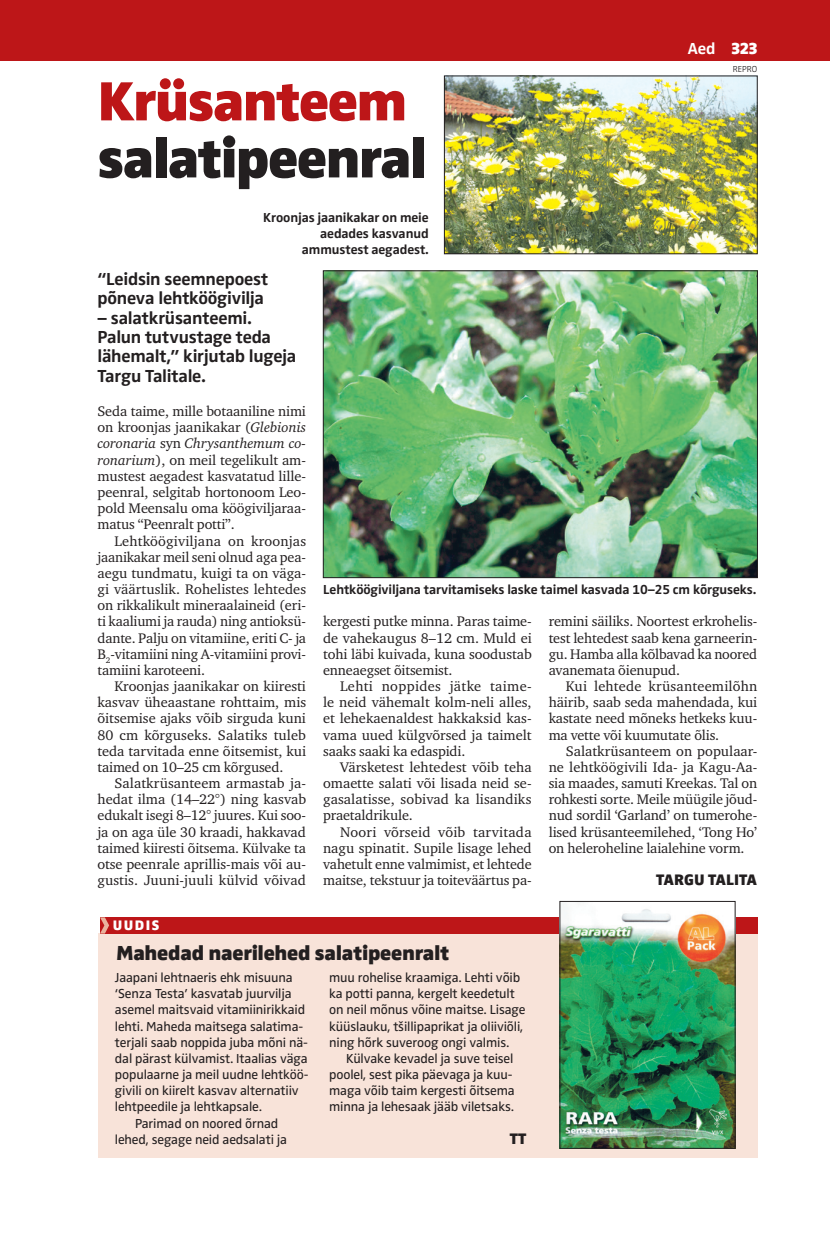
<style>
.page{position:relative;width:830px;height:1234px;background:#fff}
.page>*{position:absolute;margin:0;border:0;box-sizing:border-box;transform-origin:0 0}
.t1{font:900 57px "Zwo Pro";letter-spacing:-.03em;color:#231f20}
.t2{font:900 57px "Zwo Pro";letter-spacing:-.025em;color:#bd1618}
.t3{font:900 21px "Zwo Pro";letter-spacing:-.015em;color:#231f20}
.t4{font:700 18px/19.5px "Zwo Pro";letter-spacing:-.015em;color:#231f20}
.t5{font:700 16.5px "Zwo Pro";color:#fff}
.t6{font:900 15.75px "Zwo Pro";color:#231f20}
.t7{font:14.25px/16.2px "Charter ITC";letter-spacing:-.01em;color:#231f20;text-align:justify}
.t8{font:900 14.25px "Zwo Pro";letter-spacing:.105em;color:#fff}
.t9{font:13.5px/16.2px "Zwo Pro";letter-spacing:-.01em;color:#231f20}
.t10{font:700 13.5px/16.2px "Zwo Pro";letter-spacing:-.01em;color:#231f20;text-align:right}
.t11{font:300 9px "Zwo Pro";color:#231f20}
.s1{font-weight:900}
.s2{font-style:italic}
</style>
<div class="page">
<div style="left:0;top:0;width:829px;height:60px;background:#bd1618"></div>
<div style="left:98px;top:933px;width:659px;height:224px;background:#f8e3d9"></div>
<div style="left:100px;top:917px;width:657px;height:16px;background:#bd1618"></div>
<svg style="left:100px;top:917px;width:9px;height:16px"></svg>
<img style="left:446px;top:78px;width:309px;height:174px">
<div style="left:444px;top:76px;width:313px;height:178px;border:1px solid #231f20"></div>
<img style="left:325px;top:272px;width:430px;height:303px">
<div style="left:323px;top:270px;width:434px;height:307px;border:1px solid #231f20"></div>
<img style="left:561px;top:903px;width:172px;height:243px">
<div style="left:559px;top:901px;width:176px;height:247px;border:1px solid #231f20"></div>
<p class="t5" style="left:687px;top:39px;width:72px">Aed <span class="s1">323</span></p>
<h1 class="t2" style="left:97px;top:67px;width:311px">Krüsanteem</h1>
<h1 class="t1" style="left:97px;top:124px;width:331px">salatipeenral</h1>
<p class="t10" style="left:263px;top:210px;width:167px">Kroonjas jaanikakar on meie aedades kasvanud ammustest aegadest.</p>
<p class="t11" style="left:732px;top:64px;width:26px">REPRO</p>
<p class="t4" style="left:97px;top:269px;width:172px">“Leidsin seemnepoest põneva lehtköögivilja</p>
<p class="t4" style="left:97px;top:308px;width:200px">– salatkrüsanteemi.<br>Palun tutvustage teda lähemalt,” kirjutab lugeja<br>Targu Talitale.</p>
<p class="t7" style="left:97px;top:403px;width:210px">Seda taime, mille botaaniline nimi on kroonjas jaanikakar (<span class="s2">Glebionis coronaria</span> syn <span class="s2">Chrysanthemum co&shy;ronarium</span>), on meil tegelikult am&shy;mustest aegadest kasvatatud lille&shy;peenral, selgitab hortonoom Leo&shy;pold Meensalu oma köögiviljaraa&shy;matus “Peenralt potti”.</p>
<p class="t7" style="left:97px;top:532px;width:210px;text-indent:17px">Lehtköögiviljana on kroonjas jaanikakar meil seni olnud aga pea&shy;aegu tundmatu, kuigi ta on väga&shy;gi väärtuslik. Rohelistes lehtedes on rikkalikult mineraalaineid (eri&shy;ti kaaliumi ja rauda) ning antioksü&shy;dante. Palju on vitamiine, eriti C- ja B<sub>2</sub>-vitamiini ning A-vitamiini provi&shy;tamiini karoteeni.</p>
<p class="t7" style="left:97px;top:678px;width:210px;text-indent:17px">Kroonjas jaanikakar on kiiresti kasvav üheaastane rohttaim, mis õitsemise ajaks võib sirguda kuni 80 cm kõrguseks. Salatiks tuleb teda tarvitada enne õitsemist, kui taimed on 10–25 cm kõrgused.</p>
<p class="t7" style="left:97px;top:774px;width:210px;text-indent:17px">Salatkrüsanteem armastab ja&shy;hedat ilma (14–22°) ning kasvab edukalt isegi 8–12° juures. Kui soo&shy;ja on aga üle 30 kraadi, hakkavad taimed kiiresti õitsema. Külvake ta otse peenrale aprillis-mais või au&shy;gustis. Juuni-juuli külvid võivad</p>
<p class="t8" style="left:113px;top:916px;width:48px">UUDIS</p>
<p class="t10" style="left:323px;top:581px;width:434px">Lehtköögiviljana tarvitamiseks laske taimel kasvada 10–25 cm kõrguseks.</p>
<p class="t7" style="left:323px;top:613px;width:210px">kergesti putke minna. Paras taime&shy;de vahekaugus 8–12 cm. Muld ei tohi läbi kuivada, kuna soodustab enneaegset õitsemist.</p>
<p class="t7" style="left:323px;top:678px;width:210px;text-indent:17px">Lehti noppides jätke taime&shy;le neid vähemalt kolm-neli alles, et lehekaenaldest hakkaksid kas&shy;vama uued külgvõrsed ja taimelt saaks saaki ka edaspidi.</p>
<p class="t7" style="left:323px;top:758px;width:210px;text-indent:17px">Värsketest lehtedest võib teha omaette salati või lisada neid se&shy;gasalatisse, sobivad ka lisandiks praetaldrikule.</p>
<p class="t7" style="left:323px;top:823px;width:210px;text-indent:17px">Noori võrseid võib tarvitada nagu spinatit. Supile lisage lehed vahetult enne valmimist, et lehtede maitse, tekstuur ja toiteväärtus pa-</p>
<p class="t7" style="left:548px;top:613px;width:210px">remini säiliks. Noortest erkrohelis&shy;test lehtedest saab kena garneerin&shy;gu. Hamba alla kõlbavad ka noored avanemata õienupud.</p>
<p class="t7" style="left:548px;top:678px;width:210px;text-indent:17px">Kui lehtede krüsanteemilõhn häirib, saab seda mahendada, kui kastate need mõneks hetkeks kuu&shy;ma vette või kuumutate õlis.</p>
<p class="t7" style="left:548px;top:742px;width:210px;text-indent:17px">Salatkrüsanteem on populaar&shy;ne lehtköögivili Ida- ja Kagu-Aa&shy;sia maades, samuti Kreekas. Tal on rohkesti sorte. Meile müügile jõud&shy;nud sordil ‘Garland’ on tumerohe&shy;lised krüsanteemilehed, ‘Tong Ho’ on heleroheline laialehine vorm.</p>
<p class="t6" style="left:656px;top:870px;width:102px">TARGU TALITA</p>
<h2 class="t3" style="left:116px;top:939px;width:334px">Mahedad naerilehed salatipeenralt</h2>
<p class="t9" style="left:115px;top:969px;width:179px">Jaapani lehtnaeris ehk misuuna</p>
<p class="t9" style="left:115px;top:985px;width:178px">‘Senza Testa’ kasvatab juurvilja</p>
<p class="t9" style="left:115px;top:1001px;width:192px">asemel maitsvaid vitamiinirikkaid</p>
<p class="t9" style="left:115px;top:1018px;width:190px">lehti. Maheda maitsega salatima-</p>
<p class="t9" style="left:115px;top:1034px;width:194px">terjali saab noppida juba mõni nä-</p>
<p class="t9" style="left:115px;top:1050px;width:194px">dal pärast külvamist. Itaalias väga</p>
<p class="t9" style="left:115px;top:1066px;width:195px">populaarne ja meil uudne lehtköö-</p>
<p class="t9" style="left:115px;top:1082px;width:185px">givili on kiirelt kasvav alternatiiv</p>
<p class="t9" style="left:115px;top:1098px;width:148px">lehtpeedile ja lehtkapsale.</p>
<p class="t9" style="left:135px;top:1114px;width:145px">Parimad on noored õrnad</p>
<p class="t9" style="left:115px;top:1131px;width:174px">lehed, segage neid aedsalati ja</p>
<p class="t9" style="left:329px;top:969px;width:198px">muu rohelise kraamiga. Lehti võib ka potti panna, kergelt keedetult on neil mõnus võine maitse. Lisage küüslauku, tšillipaprikat ja oliiviõli, ning hõrk suveroog ongi valmis.</p>
<p class="t9" style="left:329px;top:1050px;width:187px;text-indent:17px">Külvake kevadel ja suve teisel poolel, sest pika päevaga ja kuu&shy;maga võib taim kergesti õitsema minna ja lehesaak jääb viletsaks.</p>
<p class="t6" style="left:509px;top:1128px;width:18px">TT</p>
</div>
